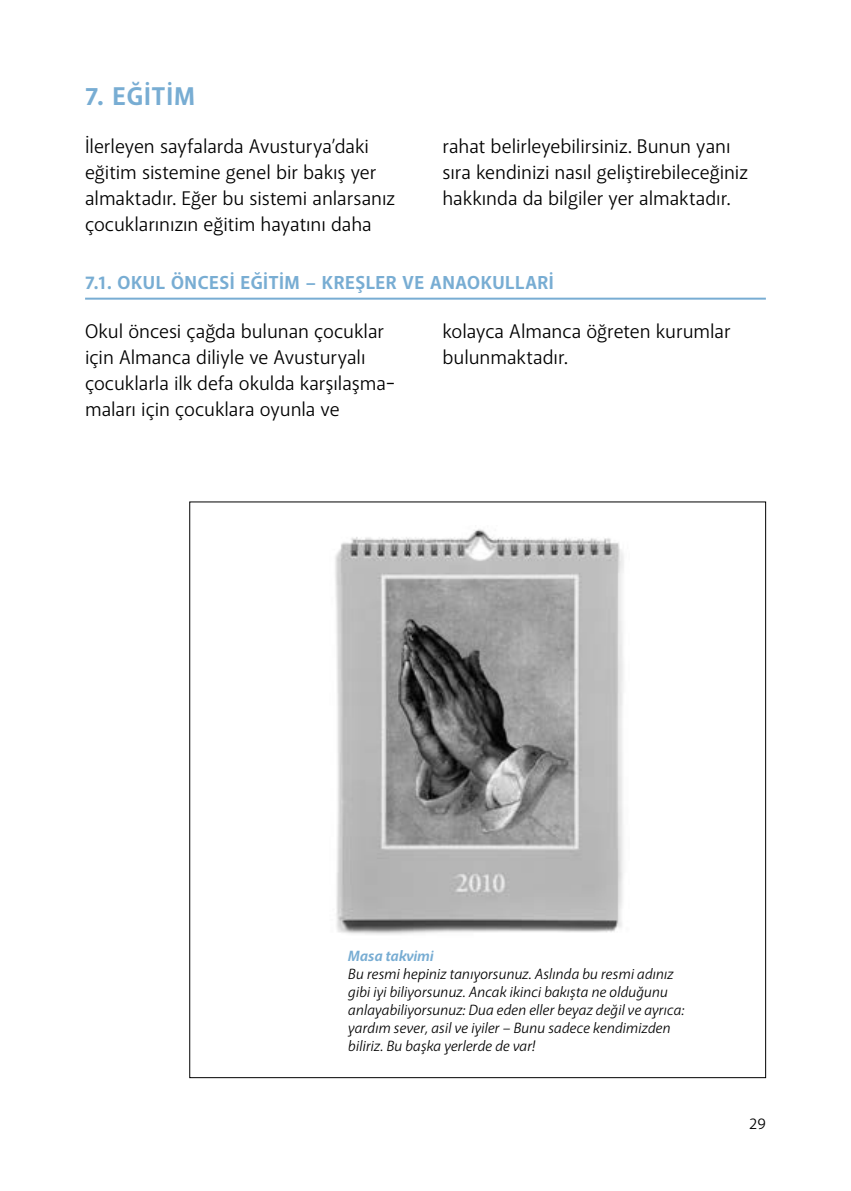
<style>
.page{position:relative;width:851px;height:1191px;background:#fff}
.page>*{position:absolute;margin:0;border:0;box-sizing:border-box;transform-origin:0 0}
.t1{font:700 26px "Akagi Pro";letter-spacing:.035em;color:#78add3}
.t2{font:20px/26px "Akagi Pro";letter-spacing:-.005em;color:#000}
.t3{font:700 19px "Akagi Pro";letter-spacing:.03em;color:#78add3}
.t4{font:16px "Akagi Pro";color:#000}
.t5{font:italic 15px/18px "Akagi Pro";color:#000}
.t6{font:italic 700 15px "Akagi Pro";color:#78add3}
</style>
<div class="page">
<hr style="left:85px;top:298px;width:680px;height:2px;background:#78add3">
<img style="left:335px;top:529px;width:289px;height:406px">
<h1 class="t1" style="left:85px;top:80px;width:111px">7. EĞİTİM</h1>
<p class="t2" style="left:85px;top:134px;width:311px">İlerleyen sayfalarda Avusturya’daki eğitim sistemine genel bir bakış yer almaktadır. Eğer bu sistemi anlarsanız çocuklarınızın eğitim hayatını daha</p>
<p class="t2" style="left:442px;top:134px;width:307px">rahat belirleyebilirsiniz. Bunun yanı sıra kendinizi nasıl geliştirebileceğiniz hakkında da bilgiler yer almaktadır.</p>
<p class="t3" style="left:85px;top:271px;width:468px">7.1. OKUL ÖNCESI EĞITIM – KREŞLER VE ANAOKULLARI</p>
<p class="t2" style="left:85px;top:318px;width:309px">Okul öncesi çağda bulunan çocuklar için Almanca diliyle ve Avusturyalı çocuklarla ilk defa okulda karşılaşma&shy;maları için çocuklara oyunla ve</p>
<p class="t2" style="left:442px;top:318px;width:289px">kolayca Almanca öğreten kurumlar bulunmaktadır.</p>
<p class="t6" style="left:348px;top:947px;width:87px">Masa takvimi</p>
<p class="t5" style="left:348px;top:965px;width:338px">Bu resmi hepiniz tanıyorsunuz. Aslında bu resmi adınız gibi iyi biliyorsunuz. Ancak ikinci bakışta ne olduğunu anlayabiliyorsunuz: Dua eden eller beyaz değil ve ayrıca: yardım sever, asil ve iyiler – Bunu sadece kendimizden biliriz. Bu başka yerlerde de var!</p>
<p class="t4" style="left:749px;top:1114px;width:18px">29</p>
</div>
